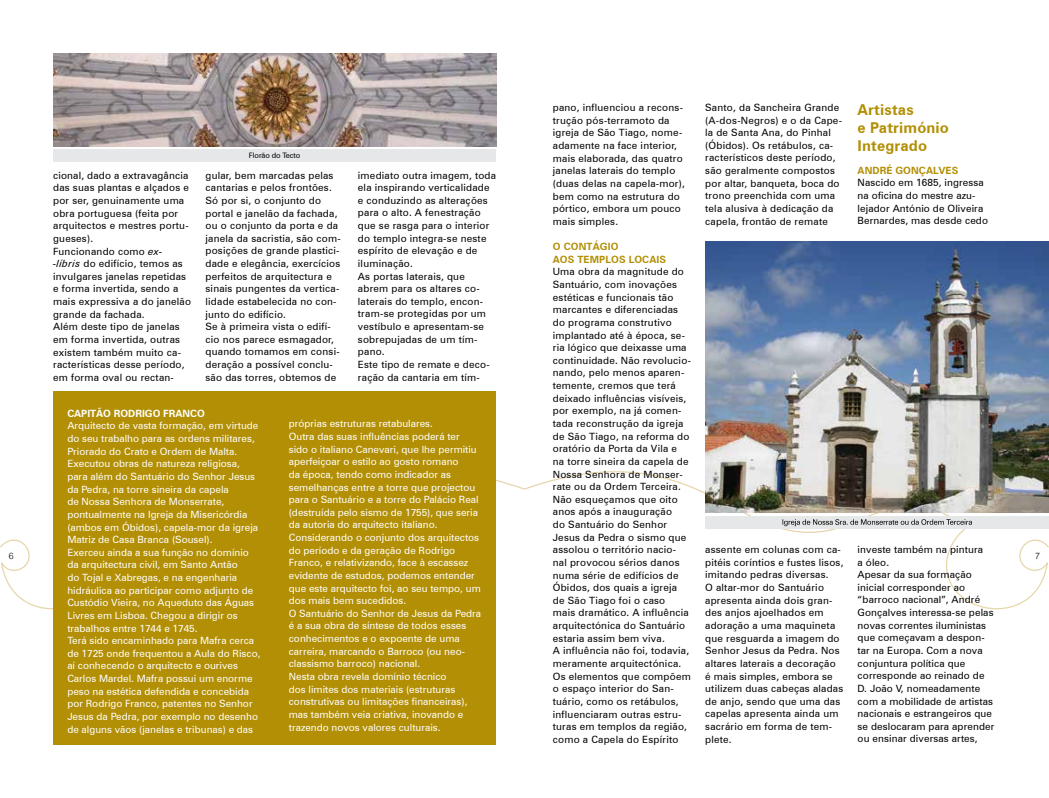
<style>
.page{position:relative;width:1049px;height:798px;background:#fff}
.page>*{position:absolute;margin:0;border:0;box-sizing:border-box;transform-origin:0 0}
.t1{font:700 15px/18px "Zurich BT";letter-spacing:.01em;color:#b28f04}
.t2{font:10px/12.6px "Zurich BT";letter-spacing:.02em;color:#000}
.t3{font:10px/12.6px "Zurich BT";color:#fff}
.t4{font:700 10px/12.6px "Zurich BT";letter-spacing:.015em;color:#b28f04}
.t5{font:700 10px "Zurich BT";color:#fff}
.t6{font:300 8.75px "Helv";color:#000}
.t7{font:7.5px "Zurich BT";letter-spacing:-.02em;color:#000}
.s1{font-style:italic}
</style>
<div class="page">
<svg style="left:523px;top:471px;width:526px;height:139px"></svg>
<div style="left:53px;top:391px;width:443px;height:353px;background:#b28f04"></div>
<img style="left:53px;top:53px;width:443px;height:94px">
<img style="left:705px;top:241px;width:344px;height:271px">
<div style="left:53px;top:150px;width:443px;height:12px;background:#e6e7e8"></div>
<div style="left:705px;top:516px;width:344px;height:12px;background:#e6e7e8"></div>
<svg style="left:782px;top:519px;width:190px;height:7px"></svg>
<p class="t2" style="left:705px;top:101px;width:138px">Santo, da Sancheira Grande (A-dos-Negros) e o da Cape&shy;la de Santa Ana, do Pinhal (Óbidos). Os retábulos, ca&shy;racterísticos deste período, são geralmente compostos por altar, banqueta, boca do trono preenchida com uma tela alusiva à dedicação da capela, frontão de remate</p>
<p class="t2" style="left:553px;top:101px;width:134px">pano, influenciou a recons&shy;trução pós-terramoto da igreja de São Tiago, nome&shy;adamente na face interior, mais elaborada, das quatro janelas laterais do templo (duas delas na capela-mor), bem como na estrutura do pórtico, embora um pouco mais simples.</p>
<p class="t4" style="left:553px;top:240px;width:115px">O CONTÁGIO<br>AOS TEMPLOS LOCAIS</p>
<p class="t2" style="left:553px;top:265px;width:140px">Uma obra da magnitude do<br>Santuário, com inovações estéticas e funcionais tão marcantes e diferenciadas do programa construtivo implantado até à época, se&shy;ria lógico que deixasse uma continuidade. Não revolucio&shy;nando, pelo menos aparen&shy;temente, cremos que terá deixado influências visíveis, por exemplo, na já comen&shy;tada reconstrução da igreja de São Tiago, na reforma do oratório da Porta da Vila e<br>na torre sineira da capela de<br>Nossa Senhora de Monser&shy;rate ou da Ordem Terceira.<br>Não esqueçamos que oito anos após a inauguração<br>do Santuário do Senhor<br>Jesus da Pedra o sismo que assolou o território nacio&shy;nal provocou sérios danos numa série de edifícios de<br>Óbidos, dos quais a igreja de São Tiago foi o caso<br>mais dramático. A influência arquitectónica do Santuário estaria assim bem viva.<br>A influência não foi, todavia, meramente arquitectónica.<br>Os elementos que compõem o espaço interior do San&shy;tuário, como os retábulos, influenciaram outras estru&shy;turas em templos da região, como a Capela do Espírito</p>
<h1 class="t1" style="left:857px;top:101px;width:93px">Artistas<br>e Património<br>Integrado</h1>
<p class="t4" style="left:857px;top:164px;width:102px">ANDRÉ GONÇALVES</p>
<p class="t2" style="left:857px;top:176px;width:132px">Nascido em 1685, ingressa na oficina do mestre azu&shy;lejador António de Oliveira<br>Bernardes, mas desde cedo</p>
<p class="t7" style="left:249px;top:151px;width:53px">Florão do Tecto</p>
<p class="t2" style="left:358px;top:168px;width:140px">imediato outra imagem, toda ela inspirando verticalidade e conduzindo as alterações para o alto. A fenestração que se rasga para o interior do templo integra-se neste espírito de elevação e de iluminação.<br>As portas laterais, que abrem para os altares co&shy;laterais do templo, encon&shy;tram-se protegidas por um vestíbulo e apresentam-se sobrepujadas de um tím&shy;pano.<br>Este tipo de remate e deco&shy;ração da cantaria em tím-</p>
<p class="t2" style="left:53px;top:169px;width:139px">cional, dado a extravagância das suas plantas e alçados e por ser, genuinamente uma obra portuguesa (feita por arquitectos e mestres portu&shy;gueses).<br>Funcionando como <span class="s1">ex--líbris</span> do edifício, temos as invulgares janelas repetidas e forma invertida, sendo a mais expressiva a do janelão grande da fachada.<br>Além deste tipo de janelas em forma invertida, outras existem também muito ca&shy;racterísticas desse período, em forma oval ou rectan-</p>
<p class="t2" style="left:206px;top:169px;width:137px">gular, bem marcadas pelas cantarias e pelos frontões.<br>Só por si, o conjunto do portal e janelão da fachada, ou o conjunto da porta e da janela da sacristia, são com&shy;posições de grande plastici&shy;dade e elegância, exercícios perfeitos de arquitectura e sinais pungentes da vertica&shy;lidade estabelecida no con&shy;junto do edifício.<br>Se à primeira vista o edifí&shy;cio nos parece esmagador, quando tomamos em consi&shy;deração a possível conclu&shy;são das torres, obtemos de</p>
<p class="t5" style="left:67px;top:407px;width:139px">CAPITÃO RODRIGO FRANCO</p>
<p class="t3" style="left:67px;top:419px;width:195px">Arquitecto de vasta formação, em virtude do seu trabalho para as ordens militares, Priorado do Crato e Ordem de Malta.<br>Executou obras de natureza religiosa, para além do Santuário do Senhor Jesus da Pedra, na torre sineira da capela<br>de Nossa Senhora de Monserrate, pontualmente na Igreja da Misericórdia (ambos em Óbidos), capela-mor da igreja Matriz de Casa Branca (Sousel).<br>Exerceu ainda a sua função no domínio da arquitectura civil, em Santo Antão<br>do Tojal e Xabregas, e na engenharia hidráulica ao participar como adjunto de Custódio Vieira, no Aqueduto das Águas Livres em Lisboa. Chegou a dirigir os trabalhos entre 1744 e 1745.<br>Terá sido encaminhado para Mafra cerca de 1725 onde frequentou a Aula do Risco, aí conhecendo o arquitecto e ourives Carlos Mardel. Mafra possui um enorme peso na estética defendida e concebida por Rodrigo Franco, patentes no Senhor Jesus da Pedra, por exemplo no desenho de alguns vãos (janelas e tribunas) e das</p>
<p class="t3" style="left:289px;top:417px;width:194px">próprias estruturas retabulares.<br>Outra das suas influências poderá ter sido o italiano Canevari, que lhe permitiu aperfeiçoar o estilo ao gosto romano<br>da época, tendo como indicador as semelhanças entre a torre que projectou para o Santuário e a torre do Palácio Real (destruída pelo sismo de 1755), que seria da autoria do arquitecto italiano.<br>Considerando o conjunto dos arquitectos do período e da geração de Rodrigo Franco, e relativizando, face à escassez evidente de estudos, podemos entender que este arquitecto foi, ao seu tempo, um dos mais bem sucedidos.<br>O Santuário do Senhor de Jesus da Pedra é a sua obra de síntese de todos esses conhecimentos e o expoente de uma carreira, marcando o Barroco (ou neo&shy;classismo barroco) nacional.<br>Nesta obra revela domínio técnico<br>dos limites dos materiais (estruturas construtivas ou limitações financeiras), mas também veia criativa, inovando e trazendo novos valores culturais.</p>
<p class="t2" style="left:857px;top:542px;width:138px">investe também na pintura<br>a óleo.<br>Apesar da sua formação inicial corresponder ao “barroco nacional”, André<br>Gonçalves interessa-se pelas novas correntes iluministas que começavam a despon&shy;tar na Europa. Com a nova conjuntura política que corresponde ao reinado de<br>D. João V, nomeadamente com a mobilidade de artistas nacionais e estrangeiros que se deslocaram para aprender ou ensinar diversas artes,</p>
<p class="t2" style="left:705px;top:543px;width:140px">assente em colunas com ca&shy;pitéis coríntios e fustes lisos, imitando pedras diversas.<br>O altar-mor do Santuário apresenta ainda dois gran&shy;des anjos ajoelhados em adoração a uma maquineta que resguarda a imagem do<br>Senhor Jesus da Pedra. Nos altares laterais a decoração é mais simples, embora se utilizem duas cabeças aladas de anjo, sendo que uma das capelas apresenta ainda um sacrário em forma de tem&shy;plete.</p>
<p class="t6" style="left:9px;top:550px;width:6px">6</p>
<p class="t6" style="left:1035px;top:550px;width:6px">7</p>
</div>
